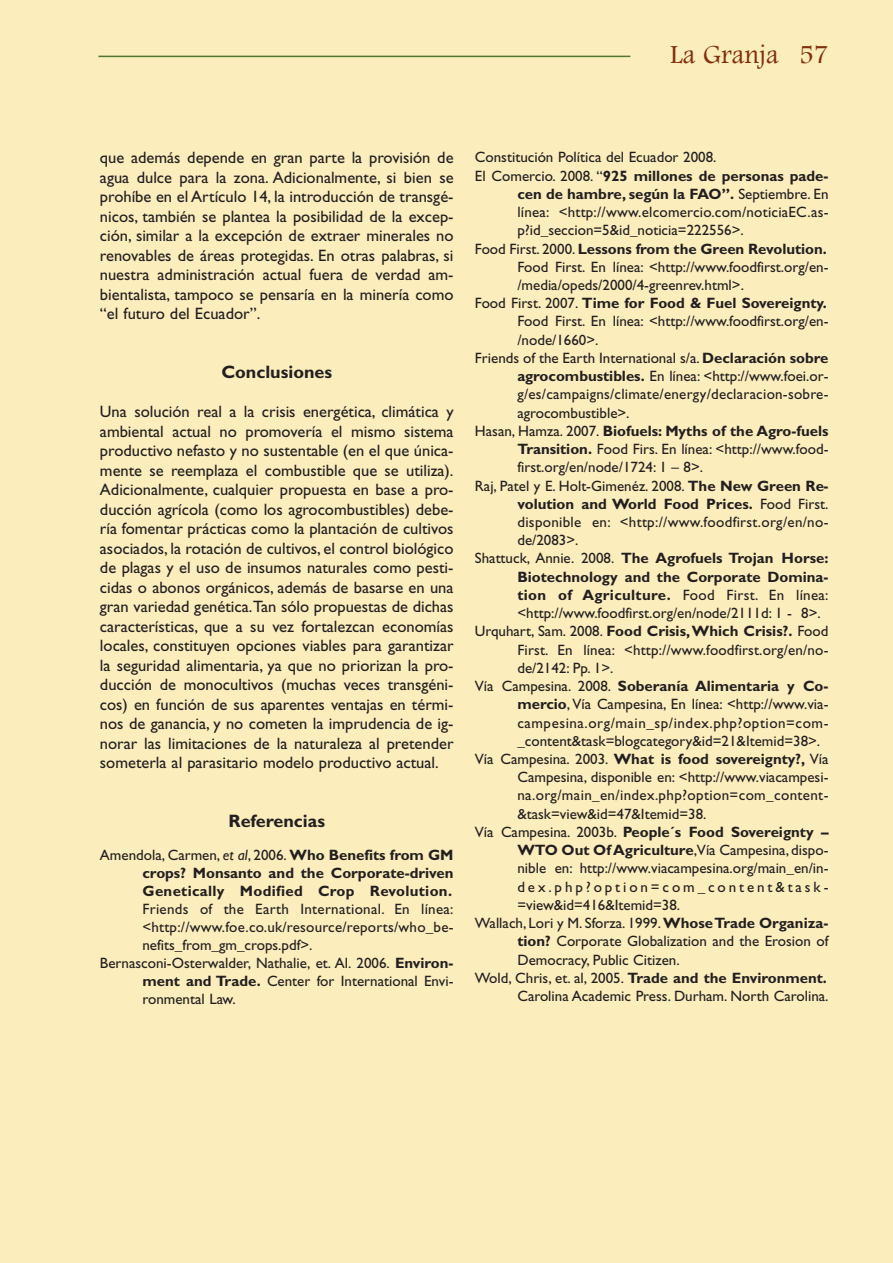
<style>
.page{position:relative;width:893px;height:1263px;background:#fff}
.page>*{position:absolute;margin:0;border:0;box-sizing:border-box;transform-origin:0 0}
.t1{font:27px "Footlight MT Light";color:#852f0e}
.t2{font:700 18px "Gill Sans";color:#231f20}
.t3{font:16.5px/19.5px "Gill Sans";color:#231f20;text-align:justify}
.t4{font:15px "Gill Sans";color:#231f20}
.t5{font:700 15px/18px "Gill Sans";color:#231f20;text-align:justify}
.t6{font:15px "Gill Sans";letter-spacing:.02em;color:#231f20}
.t7{font:15px "Gill Sans";letter-spacing:.025em;color:#231f20}
.t8{font:15px "Gill Sans";letter-spacing:.035em;color:#231f20}
.t9{font:700 15px "Gill Sans";letter-spacing:.02em;color:#231f20}
.t10{font:15px "Gill Sans";letter-spacing:.195em;color:#231f20}
.s1{font-weight:400}
.s2{font-weight:400;font-style:italic}
.s3{font-weight:700}
</style>
<div class="page">
<hr style="left:0;top:0;width:1px;height:1263px;background:#fbedbc">
<div style="left:1px;top:0;width:892px;height:1263px;background:#fbedbc"></div>
<hr style="left:98px;top:56px;width:532px;height:1px;background:#51772f">
<h1 class="t1" style="left:670px;top:45px;width:160px">La Granja 57</h1>
<p class="t3" style="left:100px;top:150px;width:355px">que además depende en gran parte la provisión de agua dulce para la zona. Adicionalmente, si bien se prohíbe en el Artículo 14, la introducción de transgé&shy;nicos, también se plantea la posibilidad de la excep&shy;ción, similar a la excepción de extraer minerales no renovables de áreas protegidas. En otras palabras, si nuestra administración actual fuera de verdad am&shy;bientalista, tampoco se pensaría en la minería como “el futuro del Ecuador”.</p>
<p class="t2" style="left:221px;top:365px;width:112px">Conclusiones</p>
<p class="t3" style="left:100px;top:403px;width:355px">Una solución real a la crisis energética, climática y ambiental actual no promovería el mismo sistema productivo nefasto y no sustentable (en el que única&shy;mente se reemplaza el combustible que se utiliza).<br>Adicionalmente, cualquier propuesta en base a pro&shy;ducción agrícola (como los agrocombustibles) debe&shy;ría fomentar prácticas como la plantación de cultivos asociados, la rotación de cultivos, el control biológico de plagas y el uso de insumos naturales como pesti&shy;cidas o abonos orgánicos, además de basarse en una gran variedad genética.Tan sólo propuestas de dichas características, que a su vez fortalezcan economías locales, constituyen opciones viables para garantizar la seguridad alimentaria, ya que no priorizan la pro&shy;ducción de monocultivos (muchas veces transgéni&shy;cos) en función de sus aparentes ventajas en térmi&shy;nos de ganancia, y no cometen la imprudencia de ig&shy;norar las limitaciones de la naturaleza al pretender someterla al parasitario modelo productivo actual.</p>
<p class="t2" style="left:228px;top:814px;width:98px">Referencias</p>
<p class="t5" style="left:142px;top:847px;width:313px;text-indent:-43px"><span class="s1">Amendola, Carmen,</span> <span class="s2">et al</span><span class="s1">, 2006.</span> Who Benefits from GM crops? Monsanto and the Corporate-driven Genetically Modified Crop Revolution.</p>
<p class="t6" style="left:142px;top:903px;width:313px">Friends of the Earth International. En línea:</p>
<p class="t4" style="left:142px;top:921px;width:313px">&lt;http://www.foe.co.uk/resource/reports/who_be-</p>
<p class="t4" style="left:142px;top:939px;width:172px">nefits_from_gm_crops.pdf&gt;.</p>
<p class="t4" style="left:100px;top:957px;width:355px">Bernasconi-Osterwalder, Nathalie, et. Al. 2006. <span class="s3">Environ-</span></p>
<p class="t4" style="left:142px;top:975px;width:313px"><span class="s3">ment and Trade.</span> Center for International Envi-</p>
<p class="t4" style="left:142px;top:993px;width:95px">ronmental Law.</p>
<p class="t4" style="left:475px;top:152px;width:243px">Constitución Política del Ecuador 2008.</p>
<p class="t5" style="left:475px;top:168px;width:355px"><span class="s1">El Comercio. 2008. “</span>925 millones de personas pade-</p>
<p class="t5" style="left:517px;top:186px;width:313px">cen de hambre, según la FAO”. <span class="s1">Septiembre. En</span></p>
<p class="t4" style="left:517px;top:206px;width:313px">línea: &lt;http://www.elcomercio.com/noticiaEC.as-</p>
<p class="t4" style="left:517px;top:225px;width:228px">p?id_seccion=5&amp;id_noticia=222556&gt;.</p>
<p class="t5" style="left:475px;top:241px;width:354px"><span class="s1">Food First. 2000.</span>Lessons from the Green Revolution.</p>
<p class="t4" style="left:517px;top:261px;width:313px">Food First. En línea: &lt;http://www.foodfirst.org/en-</p>
<p class="t4" style="left:517px;top:279px;width:228px">/media/opeds/2000/4-greenrev.html&gt;.</p>
<p class="t5" style="left:475px;top:295px;width:354px"><span class="s1">Food First. 2007.</span> Time for Food &amp; Fuel Sovereignty.</p>
<p class="t4" style="left:517px;top:316px;width:313px">Food First. En línea: &lt;http://www.foodfirst.org/en-</p>
<p class="t4" style="left:517px;top:334px;width:83px">/node/1660&gt;.</p>
<p class="t4" style="left:475px;top:352px;width:355px">Friends of the Earth International s/a. <span class="s3">Declaración sobre</span></p>
<p class="t4" style="left:517px;top:370px;width:313px"><span class="s3">agrocombustibles.</span> En línea: &lt;http://www.foei.or-</p>
<p class="t4" style="left:517px;top:389px;width:313px">g/es/campaigns/climate/energy/declaracion-sobre-</p>
<p class="t4" style="left:517px;top:407px;width:114px">agrocombustible&gt;.</p>
<p class="t5" style="left:475px;top:423px;width:355px"><span class="s1">Hasan, Hamza. 2007.</span> Biofuels: Myths of the Agro-fuels</p>
<p class="t4" style="left:517px;top:443px;width:313px"><span class="s3">Transition.</span> Food Firs. En línea: &lt;http://www.food-</p>
<p class="t4" style="left:517px;top:461px;width:187px">first.org/en/node/1724: 1 – 8&gt;.</p>
<p class="t4" style="left:475px;top:480px;width:355px">Raj, Patel y E. Holt-Gimenéz. 2008. <span class="s3">The New Green Re-</span></p>
<p class="t5" style="left:517px;top:496px;width:313px">volution and World Food Prices. <span class="s1">Food First.</span></p>
<p class="t6" style="left:517px;top:516px;width:313px">disponible en: &lt;http://www.foodfirst.org/en/no-</p>
<p class="t4" style="left:517px;top:534px;width:63px">de/2083&gt;.</p>
<p class="t5" style="left:475px;top:551px;width:355px"><span class="s1">Shattuck, Annie. 2008.</span> The Agrofuels Trojan Horse:</p>
<p class="t5" style="left:517px;top:569px;width:313px">Biotechnology and the Corporate Domina-</p>
<p class="t9" style="left:517px;top:589px;width:313px">tion of Agriculture. <span class="s1">Food First. En línea:</span></p>
<p class="t4" style="left:517px;top:607px;width:305px">&lt;http://www.foodfirst.org/en/node/2111d: 1 - 8&gt;.</p>
<p class="t5" style="left:475px;top:624px;width:355px"><span class="s1">Urquhart, Sam. 2008.</span> Food Crisis,Which Crisis?. <span class="s1">Food</span></p>
<p class="t4" style="left:517px;top:644px;width:313px">First. En línea: &lt;http://www.foodfirst.org/en/no-</p>
<p class="t4" style="left:517px;top:662px;width:98px">de/2142: Pp. 1&gt;.</p>
<p class="t5" style="left:475px;top:678px;width:355px"><span class="s1">Vía Campesina. 2008.</span> Soberanía Alimentaria y Co-</p>
<p class="t4" style="left:517px;top:698px;width:313px"><span class="s3">mercio</span>,Vía Campesina, En línea: &lt;http://www.via-</p>
<p class="t8" style="left:517px;top:717px;width:313px">campesina.org/main_sp/index.php?option=com-</p>
<p class="t4" style="left:517px;top:735px;width:304px">_content&amp;task=blogcategory&amp;id=21&amp;Itemid=38&gt;.</p>
<p class="t5" style="left:475px;top:751px;width:355px"><span class="s1">Vía Campesina. 2003.</span> What is food sovereignty?, <span class="s1">Vía</span></p>
<p class="t4" style="left:517px;top:771px;width:313px">Campesina, disponible en: &lt;http://www.viacampesi-</p>
<p class="t7" style="left:517px;top:790px;width:313px">na.org/main_en/index.php?option=com_content-</p>
<p class="t4" style="left:517px;top:808px;width:190px">&amp;task=view&amp;id=47&amp;Itemid=38.</p>
<p class="t5" style="left:475px;top:824px;width:355px"><span class="s1">Vía Campesina. 2003b.</span> People´s Food Sovereignty –</p>
<p class="t4" style="left:517px;top:844px;width:313px"><span class="s3">WTO Out OfAgriculture</span>,Vía Campesina, dispo-</p>
<p class="t4" style="left:517px;top:862px;width:313px">nible en: http://www.viacampesina.org/main_en/in-</p>
<p class="t10" style="left:517px;top:881px;width:313px">dex.php?option=com_content&amp;task-</p>
<p class="t4" style="left:517px;top:899px;width:164px">=view&amp;id=416&amp;Itemid=38.</p>
<p class="t4" style="left:475px;top:917px;width:355px">Wallach, Lori y M. Sforza. 1999.<span class="s3">WhoseTrade Organiza-</span></p>
<p class="t4" style="left:517px;top:935px;width:313px"><span class="s3">tion?</span> Corporate Globalization and the Erosion of</p>
<p class="t4" style="left:517px;top:954px;width:164px">Democracy, Public Citizen.</p>
<p class="t5" style="left:475px;top:970px;width:354px"><span class="s1">Wold, Chris, et. al, 2005.</span> Trade and the Environment.</p>
<p class="t4" style="left:517px;top:990px;width:313px">Carolina Academic Press. Durham. North Carolina.</p>
</div>
